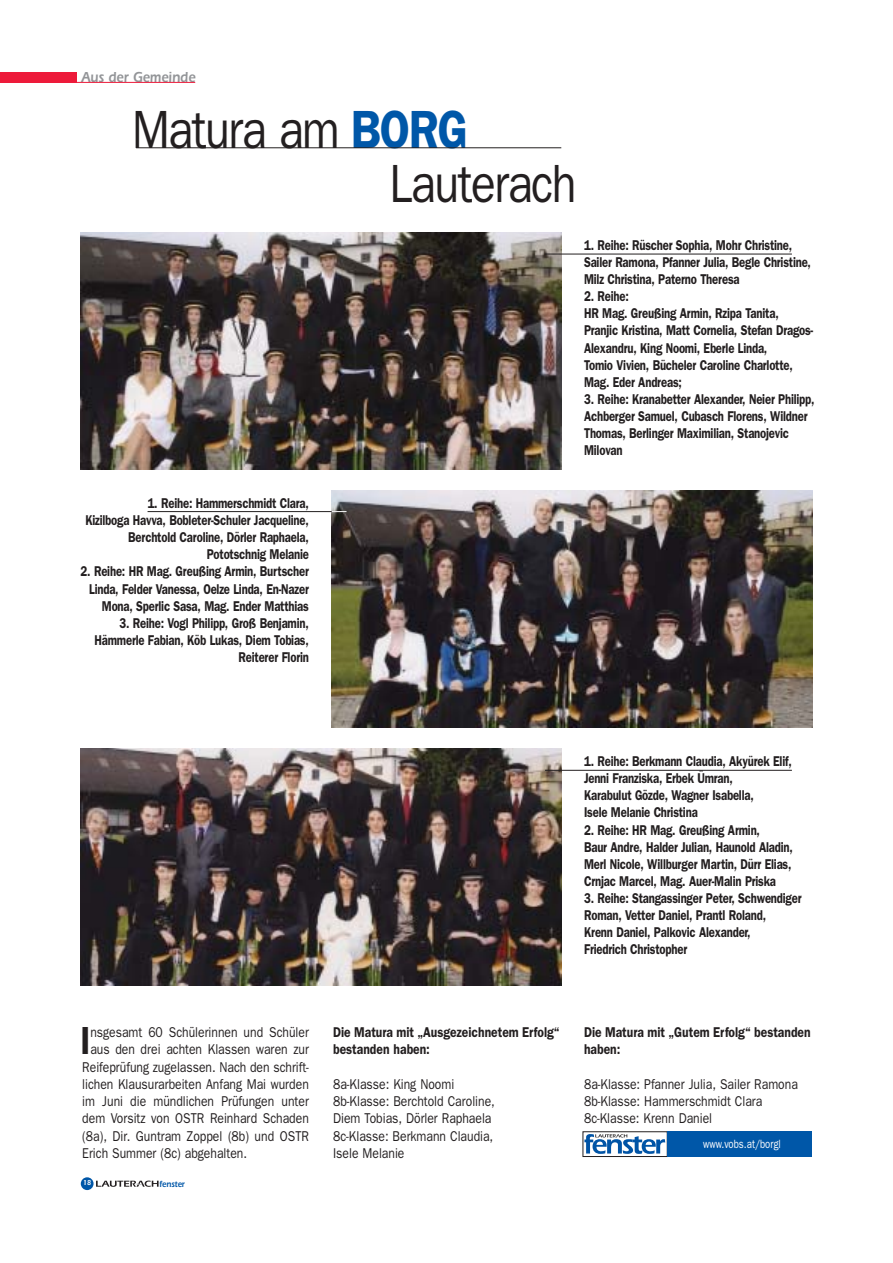
<style>
.page{position:relative;width:893px;height:1263px;background:#fff}
.page>*{position:absolute;margin:0;border:0;box-sizing:border-box;transform-origin:0 0}
.t1{font:54px/54px "Franklin Gothic";letter-spacing:-.03em;color:#231f20;scale:.85 1}
.t2{font:600 39.3px "Franklin Gothic";color:#231f20;scale:.85 1}
.t3{font:600 15px "Itc Eras";color:#939598;scale:.85 1}
.t4{font:600 14.25px/17.1px "Franklin Gothic";letter-spacing:-.02em;color:#231f20;scale:.8 1}
.t5{font:14.25px/17.2px "Franklin Gothic";color:#231f20;scale:.85 1}
.t6{font:600 14.25px/17.2px "Franklin Gothic";color:#231f20;scale:.85 1}
.t7{font:12px "Franklin Gothic";color:#fff;scale:.8 1}
.t8{font:600 9px "Itc Eras";color:#0057a8;scale:.85 1}
.t9{font:600 7.5px "Itc Eras";color:#fff;scale:.85 1}
.s1{font-weight:600;color:#0057a8}
</style>
<div class="page">
<img style="left:81px;top:232px;width:480px;height:237px">
<hr style="left:136px;top:148px;width:425px;height:1px;background:#231f20">
<div style="left:583px;top:1131px;width:85px;height:26px;border:1px solid #231f20"></div>
<svg style="left:584px;top:1134px;width:81px;height:20px"></svg>
<div style="left:668px;top:1131px;width:144px;height:26px;background:#0057a8"></div>
<div style="left:81px;top:1177px;width:13px;height:13px;background:#0057a8;border-radius:50%"></div>
<svg style="left:96px;top:1180px;width:63px;height:7px"></svg>
<div style="left:0;top:72px;width:77px;height:11px;background:#ed1a3a"></div>
<hr style="left:75px;top:82px;width:120px;height:1px;background:#ed1a3a">
<hr style="left:545px;top:254px;width:247px;height:1px;background:#231f20">
<img style="left:81px;top:748px;width:480px;height:237px">
<hr style="left:545px;top:770px;width:247px;height:1px;background:#231f20">
<img style="left:332px;top:490px;width:480px;height:237px">
<hr style="left:148px;top:511px;width:199px;height:1px;background:#231f20">
<svg style="left:332px;top:511px;width:15px;height:1px"></svg>
<p class="t3" style="left:82px;top:72px;width:136px">Aus der Gemeinde</p>
<h1 class="t1" style="left:389px;top:107px;width:222px;text-indent:-257px">Matura am <span class="s1">BORG<br></span>Lauterach</h1>
<p class="t4" style="left:584px;top:238px;width:285px">1. Reihe: Rüscher Sophia, Mohr Christine,<br>Sailer Ramona, Pfanner Julia, Begle Christine,<br>Milz Christina, Paterno Theresa</p>
<p class="t4" style="left:584px;top:289px;width:288px">2. Reihe:<br>HR Mag. Greußing Armin, Rzipa Tanita, Pranjic Kristina, Matt Cornelia, Stefan Dragos-Alexandru, King Noomi, Eberle Linda,<br>Tomio Vivien, Bücheler Caroline Charlotte, Mag. Eder Andreas;</p>
<p class="t4" style="left:584px;top:392px;width:290px">3. Reihe: Kranabetter Alexander, Neier Philipp, Achberger Samuel, Cubasch Florens, Wildner Thomas, Berlinger Maximilian, Stanojevic Milovan</p>
<p class="t4" style="left:85px;top:496px;width:281px;text-align:right">1. Reihe: Hammerschmidt Clara,<br>Kizilboga Havva, Bobleter-Schuler Jacqueline, Berchtold Caroline, Dörler Raphaela, Pototschnig Melanie</p>
<p class="t4" style="left:81px;top:564px;width:287px;text-align:right">2. Reihe: HR Mag. Greußing Armin, Burtscher<br>Linda, Felder Vanessa, Oelze Linda, En-Nazer<br>Mona, Sperlic Sasa, Mag. Ender Matthias</p>
<p class="t4" style="left:95px;top:615px;width:269px;text-align:right">3. Reihe: Vogl Philipp, Groß Benjamin,<br>Hämmerle Fabian, Köb Lukas, Diem Tobias,<br>Reiterer Florin</p>
<p class="t4" style="left:584px;top:754px;width:261px">1. Reihe: Berkmann Claudia, Akyürek Elif, Jenni Franziska, Erbek Ümran,<br>Karabulut Gözde, Wagner Isabella,<br>Isele Melanie Christina</p>
<p class="t4" style="left:584px;top:822px;width:263px">2. Reihe: HR Mag. Greußing Armin,<br>Baur Andre, Halder Julian, Haunold Aladin, Merl Nicole, Willburger Martin, Dürr Elias, Crnjac Marcel, Mag. Auer-Malin Priska</p>
<p class="t4" style="left:584px;top:891px;width:273px">3. Reihe: Stangassinger Peter, Schwendiger Roman, Vetter Daniel, Prantl Roland,<br>Krenn Daniel, Palkovic Alexander,<br>Friedrich Christopher</p>
<h2 class="t2" style="left:80px;top:1027px;width:13px">I</h2>
<p class="t5" style="left:90px;top:1025px;width:259px">nsgesamt 60 Schülerinnen und Schüler</p>
<p class="t5" style="left:90px;top:1042px;width:259px">aus den drei achten Klassen waren zur</p>
<p class="t5" style="left:82px;top:1059px;width:268px">Reifeprüfung zugelassen. Nach den schrift-</p>
<p class="t5" style="left:82px;top:1077px;width:268px">lichen Klausurarbeiten Anfang Mai wurden</p>
<p class="t5" style="left:82px;top:1094px;width:268px">im Juni die mündlichen Prüfungen unter</p>
<p class="t5" style="left:82px;top:1111px;width:268px">dem Vorsitz von OSTR Reinhard Schaden</p>
<p class="t5" style="left:82px;top:1128px;width:268px">(8a), Dir. Guntram Zoppel (8b) und OSTR</p>
<p class="t5" style="left:82px;top:1146px;width:195px">Erich Summer (8c) abgehalten.</p>
<p class="t9" style="left:83px;top:1180px;width:11px">18</p>
<p class="t8" style="left:160px;top:1181px;width:31px">fenster</p>
<p class="t6" style="left:333px;top:1025px;width:268px">Die Matura mit „Ausgezeichnetem Erfolg“ bestanden haben:</p>
<p class="t5" style="left:333px;top:1077px;width:192px">8a-Klasse: King Noomi<br>8b-Klasse: Berchtold Caroline,<br>Diem Tobias, Dörler Raphaela<br>8c-Klasse: Berkmann Claudia,<br>Isele Melanie</p>
<p class="t6" style="left:584px;top:1025px;width:268px">Die Matura mit „Gutem Erfolg“ bestanden haben:</p>
<p class="t5" style="left:584px;top:1077px;width:253px">8a-Klasse: Pfanner Julia, Sailer Ramona<br>8b-Klasse: Hammerschmidt Clara<br>8c-Klasse: Krenn Daniel</p>
<p class="t7" style="left:703px;top:1140px;width:99px">www.vobs.at/borgl</p>
</div>
